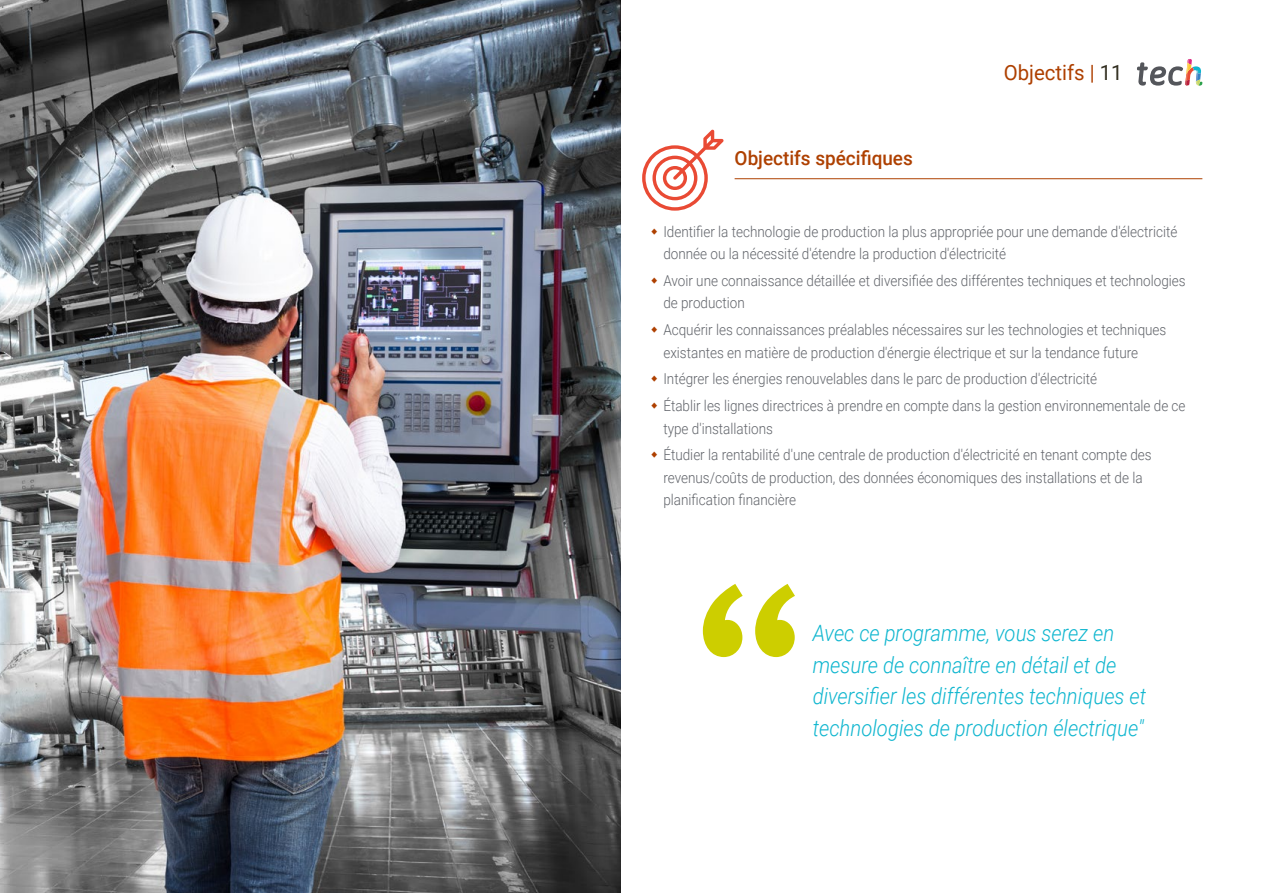
<style>
.page{position:relative;width:1263px;height:893px;background:#fff}
.page>*{position:absolute;margin:0;border:0;box-sizing:border-box;transform-origin:0 0}
.t1{font:italic 300 22.5px/31.5px "Roboto";color:#0fb6cf;scale:.9 1}
.t2{font:21px "Roboto";color:#ae4000}
.t3{font:500 19.5px "Roboto";color:#ae4000}
.t4{font:300 15px/22.5px "Roboto";color:#61646a;scale:.9 1}
.s1{color:#312e20}
</style>
<div class="page">
<hr style="left:735px;top:178px;width:467px;height:1px;background:#ae4000">
<svg style="left:642px;top:130px;width:82px;height:81px"></svg>
<svg style="left:1137px;top:59px;width:65px;height:27px"></svg>
<img style="left:0;top:0;width:621px;height:893px">
<svg style="left:703px;top:584px;width:92px;height:73px"></svg>
<h3 class="t3" style="left:735px;top:144px;width:180px">Objectifs spécifiques</h3>
<h2 class="t2" style="left:1004px;top:57px;width:120px">Objectifs | <span class="s1">11</span></h2>
<p class="t4" style="left:663px;top:219px;width:573px">Identifier la technologie de production la plus appropriée pour une demande d'électricité donnée ou la nécessité d'étendre la production d'électricité</p>
<p class="t4" style="left:663px;top:269px;width:582px">Avoir une connaissance détaillée et diversifiée des différentes techniques et technologies de production</p>
<p class="t4" style="left:663px;top:318px;width:560px">Acquérir les connaissances préalables nécessaires sur les technologies et techniques existantes en matière de production d'énergie électrique et sur la tendance future</p>
<p class="t4" style="left:663px;top:365px;width:582px;line-height:26.7px">Intégrer les énergies renouvelables dans le parc de production d'électricité<br>Établir les lignes directrices à prendre en compte dans la gestion environnementale de ce</p>
<p class="t4" style="left:663px;top:414px;width:544px;line-height:26.7px">type d'installations<br>Étudier la rentabilité d'une centrale de production d'électricité en tenant compte des</p>
<p class="t4" style="left:663px;top:466px;width:534px">revenus/coûts de production, des données économiques des installations et de la planification financière</p>
<h1 class="t1" style="left:813px;top:616px;width:372px">Avec ce programme, vous serez en mesure de connaître en détail et de diversifier les différentes techniques et technologies de production électrique"</h1>
</div>
